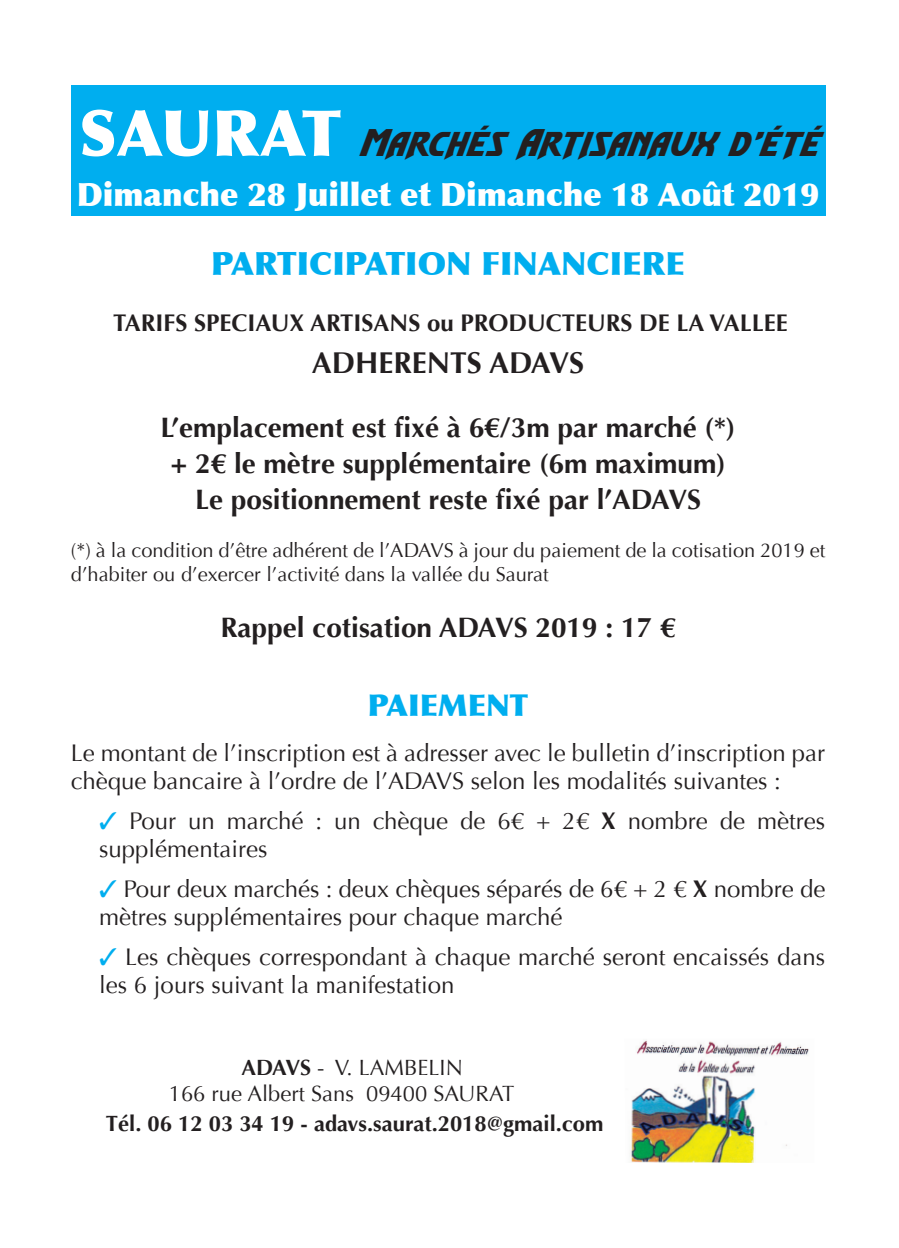
<style>
.page{position:relative;width:899px;height:1248px;background:#fff}
.page>*{position:absolute;margin:0;border:0;box-sizing:border-box;transform-origin:0 0}
.t1{font:italic 38px "Flash Rogers Expanded";color:#231f20}
.t2{font:900 32px "Optima";color:#fff}
.t3{font:900 32px "Optima";color:#00aeef}
.t4{font:700 30px "Optima";color:#231f20}
.t5{font:900 30px "Optima";color:#00aeef}
.t6{font:700 28px/36px "Optima";color:#231f20;text-align:center}
.t7{font:24px/28px "Optima";color:#231f20}
.t8{font:700 24px "Optima";color:#231f20}
.t9{font:22px/26px "Optima";color:#231f20}
.t10{font:700 22px "Optima";color:#231f20}
.t11{font:20px/24px "Optima";color:#231f20}
.s1{font-family:"Optima";font-weight:900;font-style:normal;font-size:64px;color:#fff}
.s2{color:#00aeef}
.s3{font-weight:700}
</style>
<div class="page">
<div style="left:71px;top:85px;width:754px;height:130px;background:#00aeef"></div>
<img style="left:630px;top:1040px;width:179px;height:122px">
<h1 class="t1" style="left:79px;top:125px;width:739px"><span class="s1">SAURAT</span> Marchés Artisanaux d’été</h1>
<h2 class="t2" style="left:77px;top:175px;width:744px">Dimanche 28 Juillet et Dimanche 18 Août 2019</h2>
<h2 class="t3" style="left:211px;top:244px;width:475px">PARTICIPATION FINANCIERE</h2>
<p class="t8" style="left:113px;top:308px;width:676px">TARIFS SPECIAUX ARTISANS ou PRODUCTEURS DE LA VALLEE</p>
<p class="t4" style="left:312px;top:345px;width:274px">ADHERENTS ADAVS</p>
<p class="t6" style="left:160px;top:409px;width:576px">L’emplacement est fixé à 6€/3m par marché (*) + 2€ le mètre supplémentaire (6m maximum)<br>Le positionnement reste fixé par l’ADAVS</p>
<p class="t11" style="left:71px;top:538px;width:756px">(*) à la condition d’être adhérent de l’ADAVS à jour du paiement de la cotisation 2019 et d’habiter ou d’exercer l’activité dans la vallée du Saurat</p>
<p class="t6" style="left:220px;top:609px;width:456px">Rappel cotisation ADAVS 2019 : 17 €</p>
<p class="t5" style="left:368px;top:686px;width:162px">PAIEMENT</p>
<p class="t7" style="left:71px;top:738px;width:756px">Le montant de l’inscription est à adresser avec le bulletin d’inscription par chèque bancaire à l’ordre de l’ADAVS selon les modalités suivantes :</p>
<p class="t7" style="left:99px;top:807px;width:727px"><span class="s2">✓</span> Pour un marché : un chèque de 6€ + 2€ <span class="s3">X</span> nombre de mètres supplémentaires</p>
<p class="t7" style="left:99px;top:875px;width:727px"><span class="s2">✓</span> Pour deux marchés : deux chèques séparés de 6€ + 2 € <span class="s3">X</span> nombre de mètres supplémentaires pour chaque marché</p>
<p class="t7" style="left:99px;top:943px;width:727px"><span class="s2">✓</span> Les chèques correspondant à chaque marché seront encaissés dans les 6 jours suivant la manifestation</p>
<p class="t9" style="left:169px;top:1054px;width:347px;text-indent:73px"><span class="s3">ADAVS</span> - V. LAMBELIN<br>166 rue Albert Sans 09400 SAURAT</p>
<p class="t10" style="left:106px;top:1110px;width:499px">Tél. 06 12 03 34 19 - adavs.saurat.2018@gmail.com</p>
</div>
